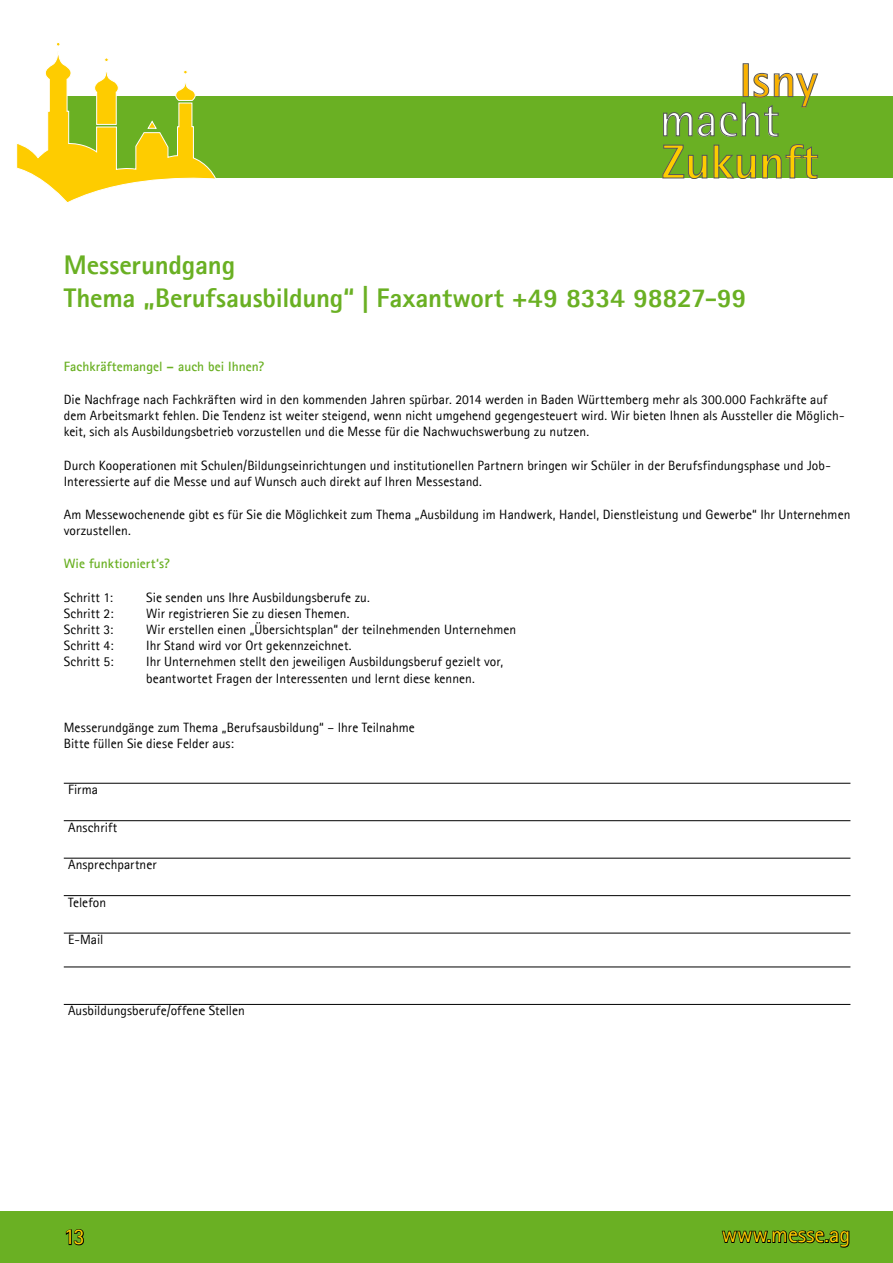
<style>
.page{position:relative;width:893px;height:1263px;background:#fff}
.page>*{position:absolute;margin:0;border:0;box-sizing:border-box;transform-origin:0 0}
.t1{font:700 47.7px "Agfa Rotis Semisans";color:#fecc00}
.t2{font:47.7px "Agfa Rotis Semisans";color:#fff}
.t3{font:700 47.7px "Agfa Rotis Semisans";color:#f9b200}
.t4{font:800 27px "Agfa Rotis Sans Serif";letter-spacing:-.005em;color:#6ab023}
.t5{font:22.5px "Agfa Rotis Sans Serif";color:#fecc00}
.t6{font:13.5px/16.2px "Agfa Rotis Sans Serif";letter-spacing:.005em;color:#000}
.t7{font:700 13.5px "Agfa Rotis Sans Serif";color:#6ab023}
.s1{font-family:"Helvetica Neue LT";font-weight:700}
</style>
<div class="page">
<div style="left:52px;top:97px;width:841px;height:81px;background:#6ab023"></div>
<div style="left:0;top:1211px;width:893px;height:52px;background:#6ab023"></div>
<div style="left:743px;top:63px;width:6px;height:34px;border:1px solid #58585a"></div>
<svg style="left:662px;top:144px;width:94px;height:35px"></svg>
<svg style="left:762px;top:144px;width:56px;height:35px"></svg>
<svg style="left:663px;top:73px;width:155px;height:64px"></svg>
<svg style="left:16px;top:43px;width:201px;height:160px"></svg>
<svg style="left:721px;top:1230px;width:129px;height:18px"></svg>
<svg style="left:65px;top:1229px;width:19px;height:17px"></svg>
<hr style="left:64px;top:783px;width:786px;height:1px;background:#000">
<hr style="left:64px;top:820px;width:786px;height:1px;background:#000">
<hr style="left:64px;top:858px;width:786px;height:1px;background:#000">
<hr style="left:64px;top:895px;width:786px;height:1px;background:#000">
<hr style="left:64px;top:933px;width:786px;height:1px;background:#000">
<hr style="left:64px;top:966px;width:786px;height:1px;background:#000">
<hr style="left:64px;top:1004px;width:786px;height:1px;background:#000">
<h2 class="t4" style="left:64px;top:247px;width:173px">Messerundgang</h2>
<h1 class="t3" style="left:739px;top:51px;width:80px">Isny</h1>
<h1 class="t1" style="left:662px;top:133px;width:158px">Zukunft</h1>
<h1 class="t2" style="left:660px;top:92px;width:121px">macht</h1>
<h2 class="t4" style="left:64px;top:280px;width:684px">Thema „Berufsausbildung“ <span class="s1">|</span> Faxantwort +49 8334 98827-99</h2>
<p class="t7" style="left:64px;top:358px;width:202px">Fachkräftemangel – auch bei Ihnen?</p>
<p class="t6" style="left:64px;top:391px;width:782px">Die Nachfrage nach Fachkräften wird in den kommenden Jahren spürbar. 2014 werden in Baden Württemberg mehr als 300.000 Fachkräfte auf dem Arbeitsmarkt fehlen. Die Tendenz ist weiter steigend, wenn nicht umgehend gegengesteuert wird. Wir bieten Ihnen als Aussteller die Möglich&shy;keit, sich als Ausbildungsbetrieb vorzustellen und die Messe für die Nachwuchswerbung zu nutzen.</p>
<p class="t6" style="left:64px;top:457px;width:769px">Durch Kooperationen mit Schulen/Bildungseinrichtungen und institutionellen Partnern bringen wir Schüler in der Berufsfindungsphase und Job-<br>Interessierte auf die Messe und auf Wunsch auch direkt auf Ihren Messestand.</p>
<p class="t6" style="left:64px;top:506px;width:788px">Am Messewochenende gibt es für Sie die Möglichkeit zum Thema „Ausbildung im Handwerk, Handel, Dienstleistung und Gewerbe“ Ihr Unternehmen vorzustellen.</p>
<p class="t7" style="left:64px;top:555px;width:108px">Wie funktioniert‘s?</p>
<p class="t6" style="left:64px;top:589px;width:51px">Schritt 1:</p>
<p class="t6" style="left:146px;top:589px;width:225px">Sie senden uns Ihre Ausbildungsberufe zu.</p>
<p class="t6" style="left:64px;top:605px;width:51px">Schritt 2:</p>
<p class="t6" style="left:146px;top:605px;width:205px">Wir registrieren Sie zu diesen Themen.</p>
<p class="t6" style="left:64px;top:621px;width:51px">Schritt 3:</p>
<p class="t6" style="left:146px;top:621px;width:371px">Wir erstellen einen „Übersichtsplan“ der teilnehmenden Unternehmen</p>
<p class="t6" style="left:64px;top:637px;width:51px">Schritt 4:</p>
<p class="t6" style="left:146px;top:637px;width:207px">Ihr Stand wird vor Ort gekennzeichnet.</p>
<p class="t6" style="left:64px;top:654px;width:51px">Schritt 5:</p>
<p class="t6" style="left:146px;top:654px;width:358px">Ihr Unternehmen stellt den jeweiligen Ausbildungsberuf gezielt vor, beantwortet Fragen der Interessenten und lernt diese kennen.</p>
<p class="t6" style="left:64px;top:719px;width:353px">Messerundgänge zum Thema „Berufsausbildung“ – Ihre Teilnahme<br>Bitte füllen Sie diese Felder aus:</p>
<p class="t6" style="left:68px;top:781px;width:31px">Firma</p>
<p class="t6" style="left:68px;top:819px;width:51px">Anschrift</p>
<p class="t6" style="left:68px;top:856px;width:90px">Ansprechpartner</p>
<p class="t6" style="left:68px;top:894px;width:40px">Telefon</p>
<p class="t6" style="left:68px;top:931px;width:37px">E-Mail</p>
<p class="t6" style="left:68px;top:1003px;width:178px">Ausbildungsberufe/offene Stellen</p>
<h3 class="t5" style="left:64px;top:1223px;width:23px">13</h3>
<h3 class="t5" style="left:722px;top:1221px;width:130px">www.messe.ag</h3>
</div>
